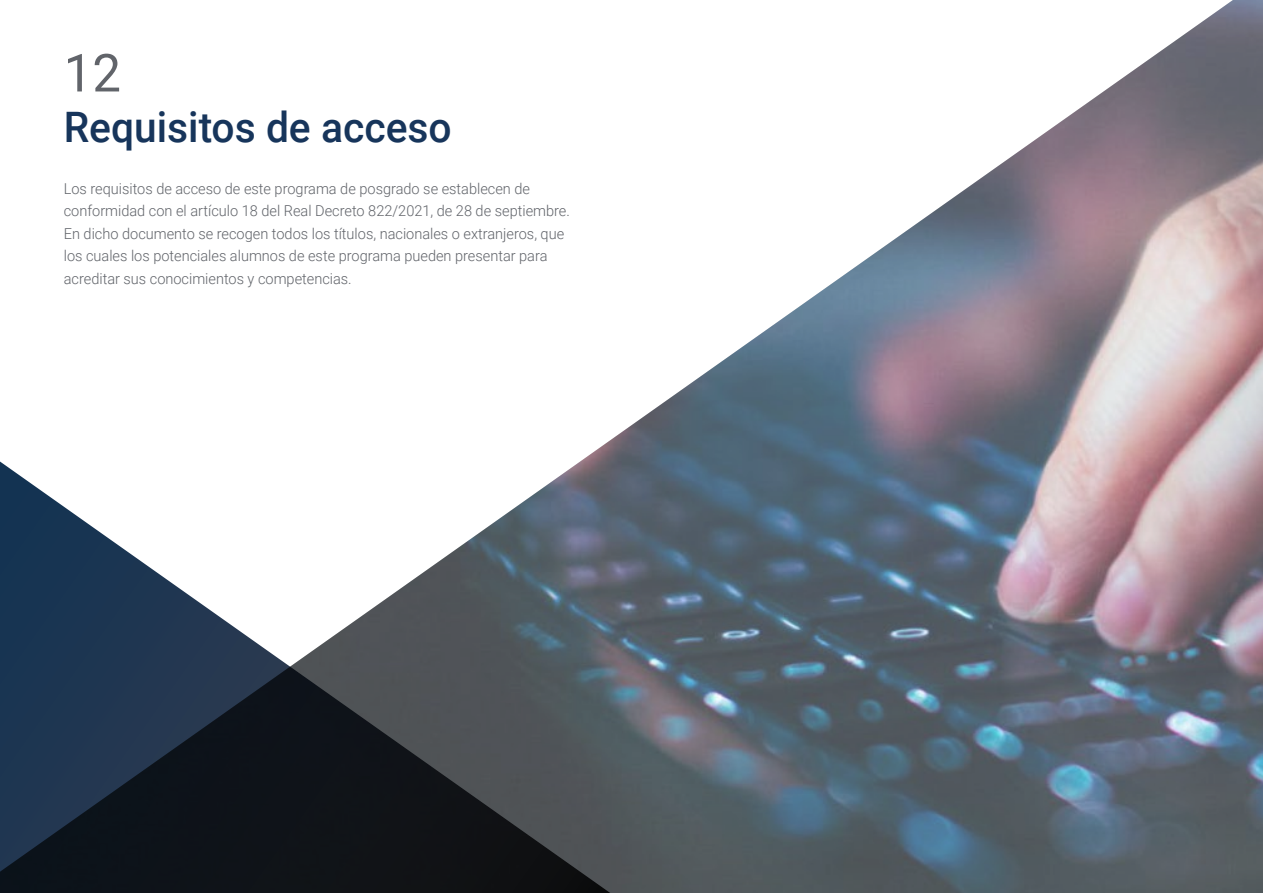
<style>
.page{position:relative;width:1263px;height:893px;background:#fff}
.page>*{position:absolute;margin:0;border:0;box-sizing:border-box;transform-origin:0 0}
.t1{font:52.5px "Roboto";color:#61646a}
.t2{font:500 42px "Roboto";color:#17355b}
.t3{font:300 15px/22.5px "Roboto";color:#61646a}
</style>
<div class="page">
<img style="left:602px;top:0;width:661px;height:893px">
<svg style="left:0;top:446px;width:640px;height:447px"></svg>
<h1 class="t1" style="left:64px;top:36px;width:59px">12</h1>
<h2 class="t2" style="left:64px;top:98px;width:389px">Requisitos de acceso</h2>
<p class="t3" style="left:64px;top:177px;width:508px">Los requisitos de acceso de este programa de posgrado se establecen de conformidad con el artículo 18 del Real Decreto 822/2021, de 28 de septiembre.<br>En dicho documento se recogen todos los títulos, nacionales o extranjeros, que los cuales los potenciales alumnos de este programa pueden presentar para acreditar sus conocimientos y competencias.</p>
</div>
